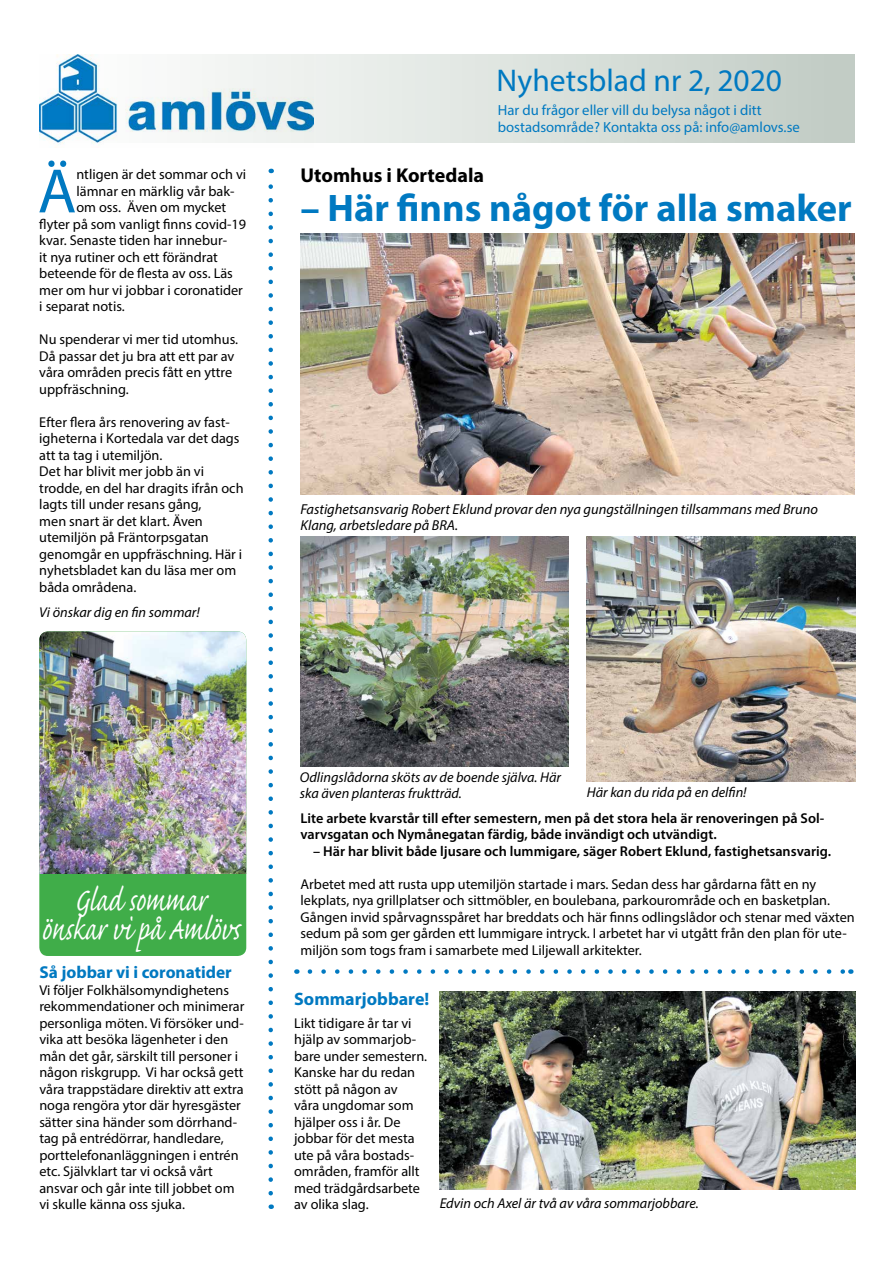
<style>
.page{position:relative;width:893px;height:1263px;background:#fff}
.page>*{position:absolute;margin:0;border:0;box-sizing:border-box;transform-origin:0 0}
.t1{font:63.15px "Myriad Pro";color:#0079c1}
.t2{font:41.4px "Caflisch Script Web";color:#fff;scale:.77 1}
.t3{font:700 38.55px "Myriad Pro";color:#0079c1}
.t4{font:31.5px "Myriad Pro";color:#0079c1}
.t5{font:700 20.1px "Myriad Pro";color:#000}
.t6{font:700 18px "Myriad Pro";color:#0079c1}
.t7{font:700 17.25px "Myriad Pro";color:#0079c1}
.t8{font:14.7px/16.5px "Myriad Pro";color:#0079c1}
.t9{font:italic 14.4px/16.5px "Myriad Pro";color:#000}
.t10{font:14.25px/16.5px "Myriad Pro";color:#000}
.t11{font:600 14.25px/16.5px "Myriad Pro";color:#000}
.t12{font:italic 14.25px/16.5px "Myriad Pro";color:#000}
</style>
<div class="page">
<svg style="left:313px;top:54px;width:542px;height:88px;background:#d7ded9"></svg>
<img style="left:39px;top:54px;width:274px;height:94px">
<svg style="left:268px;top:169px;width:5px;height:1024px"></svg>
<svg style="left:310px;top:969px;width:534px;height:5px"></svg>
<img style="left:300px;top:233px;width:554px;height:261px">
<img style="left:300px;top:537px;width:269px;height:230px">
<img style="left:587px;top:537px;width:268px;height:245px">
<img style="left:440px;top:991px;width:415px;height:198px">
<div style="left:39px;top:631px;width:207px;height:325px;background:#40ad49;border-radius:9px"></div>
<img style="left:39px;top:631px;width:207px;height:243px">
<h1 class="t1" style="left:38px;top:152px;width:40px">Ä</h1>
<p class="t10" style="left:76px;top:166px;width:171px">ntligen är det sommar och vi</p>
<p class="t10" style="left:76px;top:183px;width:159px">lämnar en märklig vår bak-</p>
<p class="t10" style="left:76px;top:199px;width:151px">om oss. Även om mycket</p>
<p class="t10" style="left:39px;top:216px;width:208px">flyter på som vanligt finns covid-19</p>
<p class="t10" style="left:39px;top:232px;width:189px">kvar. Senaste tiden har innebur-</p>
<p class="t10" style="left:39px;top:249px;width:180px">it nya rutiner och ett förändrat</p>
<p class="t10" style="left:39px;top:265px;width:195px">beteende för de flesta av oss. Läs</p>
<p class="t10" style="left:39px;top:282px;width:205px">mer om hur vi jobbar i coronatider</p>
<p class="t10" style="left:39px;top:298px;width:87px">i separat notis.</p>
<p class="t10" style="left:39px;top:331px;width:200px">Nu spenderar vi mer tid utomhus.<br>Då passar det ju bra att ett par av våra områden precis fått en yttre uppfräschning.</p>
<p class="t10" style="left:39px;top:414px;width:206px">Efter flera års renovering av fast&shy;igheterna i Kortedala var det dags att ta tag i utemiljön.<br>Det har blivit mer jobb än vi trodde, en del har dragits ifrån och lagts till under resans gång,<br>men snart är det klart. Även utemiljön på Fräntorpsgatan genomgår en uppfräschning. Här i nyhetsbladet kan du läsa mer om båda områdena.</p>
<p class="t12" style="left:39px;top:604px;width:162px">Vi önskar dig en fin sommar!</p>
<h3 class="t4" style="left:497px;top:61px;width:287px">Nyhetsblad nr 2, 2020</h3>
<p class="t8" style="left:498px;top:102px;width:303px">Har du frågor eller vill du belysa något i ditt bostadsområde? Kontakta oss på: info@amlovs.se</p>
<h3 class="t5" style="left:300px;top:162px;width:185px">Utomhus i Kortedala</h3>
<h3 class="t3" style="left:300px;top:183px;width:553px">– Här finns något för alla smaker</h3>
<p class="t9" style="left:300px;top:500px;width:519px">Fastighetsansvarig Robert Eklund provar den nya gungställningen tillsammans med Bruno<br>Klang, arbetsledare på BRA.</p>
<h2 class="t2" style="left:75px;top:878px;width:173px">Glad sommar</h2>
<h2 class="t2" style="left:42px;top:907px;width:259px">önskar vi på Amlövs</h2>
<p class="t7" style="left:39px;top:961px;width:194px">Så jobbar vi i coronatider</p>
<p class="t10" style="left:39px;top:981px;width:207px">Vi följer Folkhälsomyndighetens rekommendationer och minimerar personliga möten. Vi försöker und&shy;vika att besöka lägenheter i den mån det går, särskilt till personer i någon riskgrupp. Vi har också gett våra trappstädare direktiv att extra noga rengöra ytor där hyresgäster sätter sina händer som dörrhand&shy;tag på entrédörrar, handledare, porttelefonanläggningen i entrén etc. Självklart tar vi också vårt ansvar och går inte till jobbet om vi skulle känna oss sjuka.</p>
<p class="t12" style="left:300px;top:768px;width:263px">Odlingslådorna sköts av de boende själva. Här ska även planteras fruktträd.</p>
<p class="t12" style="left:587px;top:784px;width:161px">Här kan du rida på en delfin!</p>
<p class="t11" style="left:300px;top:809px;width:525px">Lite arbete kvarstår till efter semestern, men på det stora hela är renoveringen på Sol&shy;varvsgatan och Nymånegatan färdig, både invändigt och utvändigt.</p>
<p class="t11" style="left:313px;top:842px;width:519px">– Här har blivit både ljusare och lummigare, säger Robert Eklund, fastighetsansvarig.</p>
<p class="t10" style="left:300px;top:876px;width:556px">Arbetet med att rusta upp utemiljön startade i mars. Sedan dess har gårdarna fått en ny lekplats, nya grillplatser och sittmöbler, en boulebana, parkourområde och en basketplan.<br>Gången invid spårvagnsspåret har breddats och här finns odlingslådor och stenar med växten sedum på som ger gården ett lummigare intryck. I arbetet har vi utgått från den plan för ute&shy;miljön som togs fram i samarbete med Liljewall arkitekter.</p>
<p class="t6" style="left:294px;top:987px;width:137px">Sommarjobbare!</p>
<p class="t10" style="left:294px;top:1014px;width:135px">Likt tidigare år tar vi hjälp av sommarjob&shy;bare under semestern.<br>Kanske har du redan stött på någon av<br>våra ungdomar som hjälper oss i år. De jobbar för det mesta ute på våra bostads&shy;områden, framför allt med trädgårdsarbete av olika slag.</p>
<p class="t12" style="left:440px;top:1195px;width:260px">Edvin och Axel är två av våra sommarjobbare.</p>
</div>
